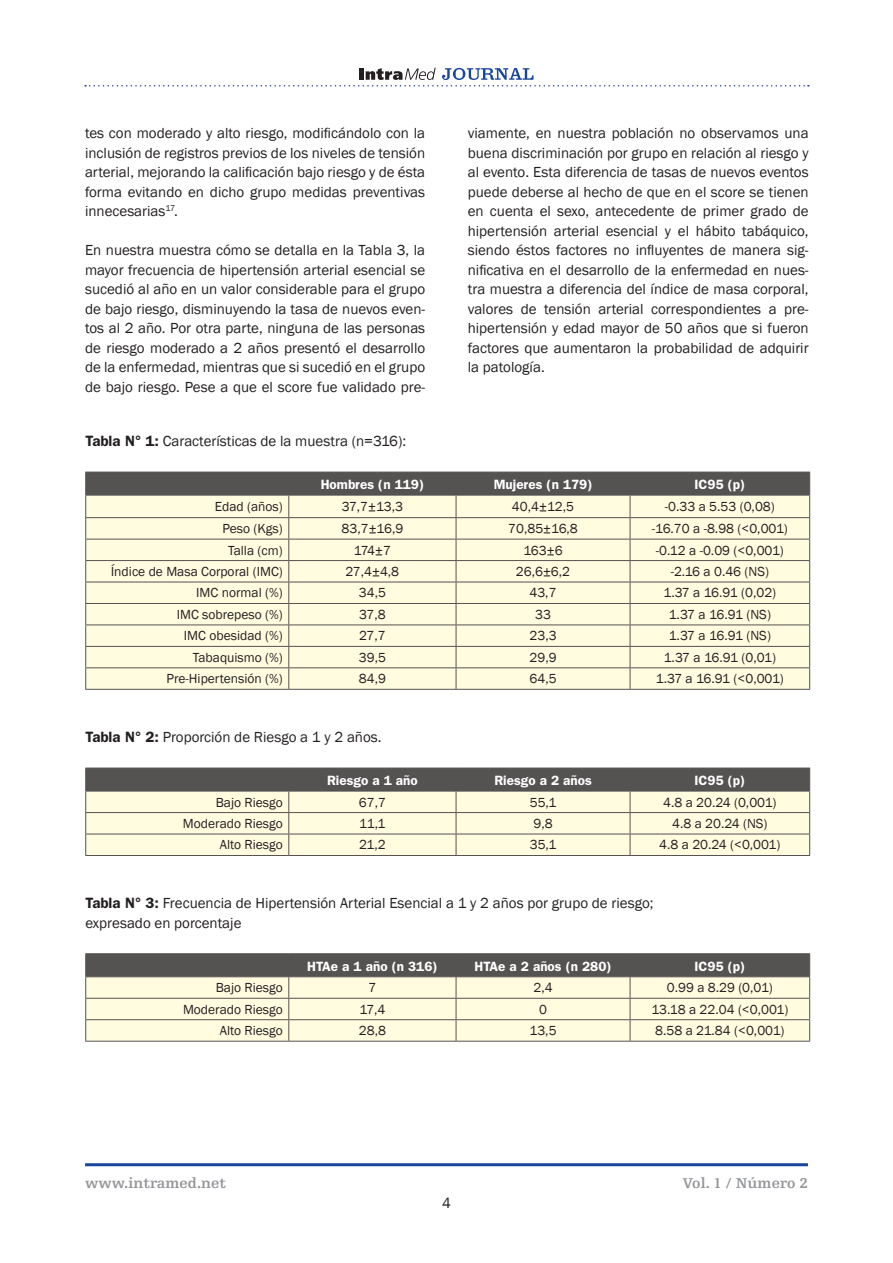
<style>
.page{position:relative;width:893px;height:1263px;background:#fff}
.page>*{position:absolute;margin:0;border:0;box-sizing:border-box;transform-origin:0 0}
.t1{font:15px/19.5px "Franklin Gothic";color:#231f20;text-align:justify}
.t2{font:700 15px "Egyptienne F";color:#939598}
.t3{font:13.5px "Franklin Gothic";color:#231f20}
.t4{font:600 13.5px "Franklin Gothic";color:#fff}
.s1{font-weight:600}
</style>
<div class="page">
<hr style="left:85px;top:1163px;width:723px;height:3px;background:#18469d">
<svg style="left:85px;top:68px;width:724px;height:19px"></svg>
<svg style="left:85px;top:472px;width:725px;height:217px;background:#e5e2ca"></svg>
<hr style="left:85px;top:689px;width:204px;height:1px;background:#555252">
<hr style="left:289px;top:689px;width:167px;height:1px;background:#555252">
<hr style="left:456px;top:689px;width:174px;height:1px;background:#555252">
<hr style="left:630px;top:689px;width:180px;height:1px;background:#555252">
<svg style="left:85px;top:768px;width:725px;height:87px;background:#cbc8b5"></svg>
<hr style="left:85px;top:855px;width:204px;height:1px;background:#555252">
<hr style="left:289px;top:855px;width:167px;height:1px;background:#555252">
<hr style="left:456px;top:855px;width:174px;height:1px;background:#555252">
<hr style="left:630px;top:855px;width:180px;height:1px;background:#555252">
<hr style="left:85px;top:953px;width:204px;height:1px;background:#555252">
<hr style="left:289px;top:953px;width:167px;height:1px;background:#555252">
<hr style="left:456px;top:953px;width:174px;height:1px;background:#555252">
<hr style="left:630px;top:953px;width:180px;height:1px;background:#555252">
<svg style="left:85px;top:954px;width:725px;height:87px;background:#cbc8b5"></svg>
<hr style="left:85px;top:1041px;width:204px;height:1px;background:#555252">
<hr style="left:289px;top:1041px;width:167px;height:1px;background:#555252">
<hr style="left:456px;top:1041px;width:174px;height:1px;background:#555252">
<hr style="left:630px;top:1041px;width:180px;height:1px;background:#555252">
<p class="t1" style="left:85px;top:124px;width:342px">tes con moderado y alto riesgo, modificándolo con la inclusión de registros previos de los niveles de tensión arterial, mejorando la calificación bajo riesgo y de ésta forma evitando en dicho grupo medidas preventivas innecesarias<sup>17</sup>.</p>
<p class="t1" style="left:85px;top:241px;width:342px">En nuestra muestra cómo se detalla en la Tabla 3, la mayor frecuencia de hipertensión arterial esencial se sucedió al año en un valor considerable para el grupo de bajo riesgo, disminuyendo la tasa de nuevos even&shy;tos al 2 año. Por otra parte, ninguna de las personas de riesgo moderado a 2 años presentó el desarrollo de la enfermedad, mientras que si sucedió en el grupo de bajo riesgo. Pese a que el score fue validado pre-</p>
<p class="t1" style="left:468px;top:124px;width:342px">viamente, en nuestra población no observamos una buena discriminación por grupo en relación al riesgo y al evento. Esta diferencia de tasas de nuevos eventos puede deberse al hecho de que en el score se tienen en cuenta el sexo, antecedente de primer grado de hipertensión arterial esencial y el hábito tabáquico, siendo éstos factores no influyentes de manera sig&shy;nificativa en el desarrollo de la enfermedad en nues&shy;tra muestra a diferencia del índice de masa corporal, valores de tensión arterial correspondientes a pre&shy;hipertensión y edad mayor de 50 años que si fueron factores que aumentaron la probabilidad de adquirir la patología.</p>
<p class="t1" style="left:85px;top:432px;width:322px"><span class="s1">Tabla N° 1:</span> Características de la muestra (n=316):</p>
<p class="t4" style="left:321px;top:476px;width:105px">Hombres (n 119)</p>
<p class="t4" style="left:494px;top:476px;width:100px">Mujeres (n 179)</p>
<p class="t4" style="left:694px;top:476px;width:52px">IC95 (p)</p>
<p class="t3" style="left:215px;top:498px;width:70px">Edad (años)</p>
<p class="t3" style="left:342px;top:498px;width:63px">37,7±13,3</p>
<p class="t3" style="left:512px;top:498px;width:64px">40,4±12,5</p>
<p class="t3" style="left:665px;top:498px;width:111px">-0.33 a 5.53 (0,08)</p>
<p class="t3" style="left:222px;top:520px;width:62px">Peso (Kgs)</p>
<p class="t3" style="left:342px;top:520px;width:63px">83,7±16,9</p>
<p class="t3" style="left:508px;top:520px;width:71px">70,85±16,8</p>
<p class="t3" style="left:652px;top:520px;width:138px">-16.70 a -8.98 (&lt;0,001)</p>
<p class="t3" style="left:228px;top:542px;width:56px">Talla (cm)</p>
<p class="t3" style="left:354px;top:542px;width:39px">174±7</p>
<p class="t3" style="left:523px;top:542px;width:41px">163±6</p>
<p class="t3" style="left:656px;top:542px;width:130px">-0.12 a -0.09 (&lt;0,001)</p>
<p class="t3" style="left:111px;top:563px;width:173px">Índice de Masa Corporal (IMC)</p>
<p class="t3" style="left:346px;top:563px;width:55px">27,4±4,8</p>
<p class="t3" style="left:516px;top:563px;width:56px">26,6±6,2</p>
<p class="t3" style="left:671px;top:563px;width:100px">-2.16 a 0.46 (NS)</p>
<p class="t3" style="left:196px;top:585px;width:88px">IMC normal (%)</p>
<p class="t3" style="left:359px;top:585px;width:29px">34,5</p>
<p class="t3" style="left:529px;top:585px;width:29px">43,7</p>
<p class="t3" style="left:663px;top:585px;width:114px">1.37 a 16.91 (0,02)</p>
<p class="t3" style="left:177px;top:606px;width:108px">IMC sobrepeso (%)</p>
<p class="t3" style="left:359px;top:606px;width:28px">37,8</p>
<p class="t3" style="left:535px;top:606px;width:17px">33</p>
<p class="t3" style="left:669px;top:606px;width:104px">1.37 a 16.91 (NS)</p>
<p class="t3" style="left:184px;top:627px;width:100px">IMC obesidad (%)</p>
<p class="t3" style="left:359px;top:627px;width:28px">27,7</p>
<p class="t3" style="left:529px;top:627px;width:29px">23,3</p>
<p class="t3" style="left:669px;top:627px;width:104px">1.37 a 16.91 (NS)</p>
<p class="t3" style="left:193px;top:649px;width:91px">Tabaquismo (%)</p>
<p class="t3" style="left:359px;top:649px;width:29px">39,5</p>
<p class="t3" style="left:529px;top:649px;width:29px">29,9</p>
<p class="t3" style="left:664px;top:649px;width:114px">1.37 a 16.91 (0,01)</p>
<p class="t3" style="left:167px;top:670px;width:118px">Pre-Hipertensión (%)</p>
<p class="t3" style="left:359px;top:670px;width:29px">84,9</p>
<p class="t3" style="left:529px;top:670px;width:29px">64,5</p>
<p class="t3" style="left:656px;top:670px;width:130px">1.37 a 16.91 (&lt;0,001)</p>
<p class="t1" style="left:85px;top:728px;width:298px"><span class="s1">Tabla N° 2:</span> Proporción de Riesgo a 1 y 2 años.</p>
<p class="t4" style="left:327px;top:772px;width:92px">Riesgo a 1 año</p>
<p class="t4" style="left:494px;top:772px;width:99px">Riesgo a 2 años</p>
<p class="t4" style="left:694px;top:772px;width:52px">IC95 (p)</p>
<p class="t3" style="left:216px;top:794px;width:69px">Bajo Riesgo</p>
<p class="t3" style="left:359px;top:794px;width:29px">67,7</p>
<p class="t3" style="left:530px;top:794px;width:28px">55,1</p>
<p class="t3" style="left:663px;top:794px;width:115px">4.8 a 20.24 (0,001)</p>
<p class="t3" style="left:183px;top:815px;width:101px">Moderado Riesgo</p>
<p class="t3" style="left:359px;top:815px;width:28px">11,1</p>
<p class="t3" style="left:533px;top:815px;width:21px">9,8</p>
<p class="t3" style="left:672px;top:815px;width:97px">4.8 a 20.24 (NS)</p>
<p class="t3" style="left:220px;top:836px;width:64px">Alto Riesgo</p>
<p class="t3" style="left:359px;top:836px;width:28px">21,2</p>
<p class="t3" style="left:530px;top:836px;width:28px">35,1</p>
<p class="t3" style="left:659px;top:836px;width:123px">4.8 a 20.24 (&lt;0,001)</p>
<p class="t1" style="left:85px;top:894px;width:570px"><span class="s1">Tabla N° 3:</span> Frecuencia de Hipertensión Arterial Esencial a 1 y 2 años por grupo de riesgo; expresado en porcentaje</p>
<p class="t4" style="left:307px;top:958px;width:132px">HTAe a 1 año (n 316)</p>
<p class="t4" style="left:474px;top:958px;width:139px">HTAe a 2 años (n 280)</p>
<p class="t4" style="left:694px;top:958px;width:52px">IC95 (p)</p>
<p class="t3" style="left:216px;top:979px;width:69px">Bajo Riesgo</p>
<p class="t3" style="left:368px;top:979px;width:9px">7</p>
<p class="t3" style="left:533px;top:979px;width:21px">2,4</p>
<p class="t3" style="left:667px;top:979px;width:108px">0.99 a 8.29 (0,01)</p>
<p class="t3" style="left:183px;top:1001px;width:101px">Moderado Riesgo</p>
<p class="t3" style="left:359px;top:1001px;width:28px">17,4</p>
<p class="t3" style="left:539px;top:1001px;width:9px">0</p>
<p class="t3" style="left:651px;top:1001px;width:138px">13.18 a 22.04 (&lt;0,001)</p>
<p class="t3" style="left:220px;top:1022px;width:64px">Alto Riesgo</p>
<p class="t3" style="left:359px;top:1022px;width:29px">28,8</p>
<p class="t3" style="left:530px;top:1022px;width:28px">13,5</p>
<p class="t3" style="left:655px;top:1022px;width:131px">8.58 a 21.84 (&lt;0,001)</p>
<p class="t2" style="left:85px;top:1175px;width:143px">www.intramed.net</p>
<p class="t2" style="left:683px;top:1175px;width:127px">Vol. 1 / Número 2</p>
<p class="t1" style="left:442px;top:1193px;width:10px">4</p>
</div>
